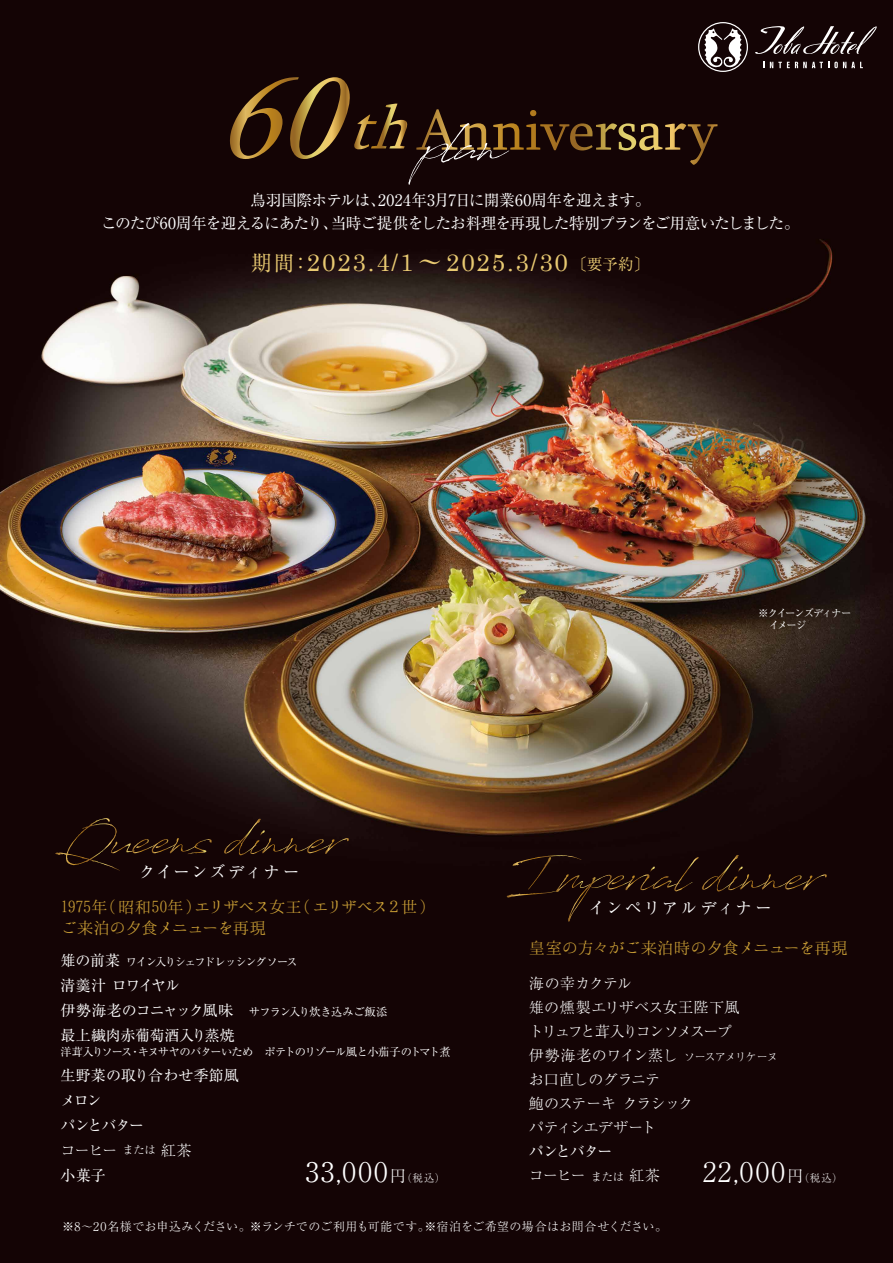
<style>
.page{position:relative;width:893px;height:1263px;background:#fff}
.page>*{position:absolute;margin:0;border:0;box-sizing:border-box;transform-origin:0 0}
.t1{font:300 27px "Ryumin Pro";letter-spacing:.085em;color:#fff}
.t2{font:24.15px "Century";letter-spacing:.075em;color:#e9ca72}
.t3{font:18px/21px "Hannari Mincho";letter-spacing:-.12em;color:#c99e35}
.t4{font:16.5px "Ryumin Pro";letter-spacing:.13em;color:#fff}
.t5{font:16.5px "Ryumin Pro";letter-spacing:.1em;color:#fff}
.t6{font:15.75px/22.5px "Ryumin Pro";letter-spacing:-.055em;color:#fff;text-align:center}
.t7{font:15px/25px "Ryumin Pro";letter-spacing:-.035em;color:#fff}
.t8{font:300 15px/24px "Ryumin Pro";letter-spacing:-.04em;color:#fff}
.t9{font:300 12px "Ryumin Pro";letter-spacing:.025em;color:#fff}
.t10{font:11.25px "Ryumin Pro";letter-spacing:-.075em;color:#fff}
.t11{font:11.25px "Ryumin Pro";letter-spacing:-.095em;color:#fff}
.t12{font:10.5px/12px "Ryumin Pro";letter-spacing:-.13em;color:#fff}
.s1{font-family:"Ryumin Pro";font-size:21px}
.s2{font-family:"Ryumin Pro";font-weight:500}
.s3{font-family:"Ryumin Pro";font-size:15.75px}
.s4{font-size:15px}
.s5{font-size:11.25px}
.s6{font-weight:300}
.s7{font-weight:300;font-size:11.25px}
.s8{font-size:16.2px}
.s9{font-size:10.5px}
</style>
<div class="page">
<img style="left:0;top:0;width:893px;height:1263px">
<svg style="left:55px;top:818px;width:157px;height:51px;background:#1d0c08"></svg>
<svg style="left:224px;top:819px;width:125px;height:36px;background:#23110b"></svg>
<svg style="left:763px;top:62px;width:100px;height:6px"></svg>
<svg style="left:755px;top:25px;width:123px;height:29px;background:#413435"></svg>
<svg style="left:513px;top:855px;width:314px;height:67px;background:#1b0907"></svg>
<svg style="left:230px;top:22px;width:518px;height:163px;background:#24130c"></svg>
<p class="t6" style="left:101px;top:188px;width:700px">鳥羽国際ホテルは、2024年3月7日に開業60周年を迎えます。<br>このたび60周年を迎えるにあたり、当時ご提供をしたお料理を再現した特別プランをご用意いたしました。</p>
<h2 class="t2" style="left:251px;top:242px;width:400px"><span class="s1">期間：</span>2023.4/1<span class="s2">～</span>2025.3/30 <span class="s3">〔要予約〕</span></h2>
<p class="t12" style="left:758px;top:606px;width:95px">※クイーンズディナー　イメージ</p>
<p class="t5" style="left:139px;top:858px;width:162px">クイーンズディナー</p>
<p class="t3" style="left:61px;top:895px;width:378px">1975年（昭和50年）エリザベス女王（エリザベス２世）ご来泊の夕食メニューを再現</p>
<p class="t4" style="left:588px;top:895px;width:185px">インペリアルディナー</p>
<p class="t3" style="left:529px;top:937px;width:322px">皇室の方々がご来泊時の夕食メニューを再現</p>
<p class="t11" style="left:61px;top:953px;width:239px"><span class="s4">雉の前菜</span> ワイン入りシェフドレッシングソース</p>
<p class="t7" style="left:61px;top:972px;width:328px">清羹汁 ロワイヤル<br>伊勢海老のコニャック風味　<span class="s5">サフラン入り炊き込みご飯添</span>最上繊肉赤葡萄酒入り蒸焼　</p>
<p class="t10" style="left:61px;top:1043px;width:392px">洋茸入りソース・キヌサヤのバターいため　ポテトのリゾール風と小茄子のトマト煮</p>
<p class="t7" style="left:61px;top:1061px;width:180px">生野菜の取り合わせ季節風メロン<br>パンとバター<br><span class="s6">コーヒー</span> <span class="s7">または</span> <span class="s6">紅茶<br></span>小菓子</p>
<p class="t8" style="left:529px;top:970px;width:251px">海の幸カクテル<br>雉の燻製エリザベス女王陛下風<br>トリュフと茸入りコンソメスープ<br>伊勢海老のワイン蒸し <span class="s5">ソースアメリケーヌ</span>お口直しのグラニテ<br>鮑のステーキ クラシック<br>パティシエデザート</p>
<p class="t7" style="left:529px;top:1138px;width:133px;line-height:24px">パンとバター<br><span class="s6">コーヒー</span> <span class="s7">または</span> <span class="s6">紅茶</span></p>
<h1 class="t1" style="left:305px;top:1151px;width:141px">33,000<span class="s8">円</span><span class="s9">（税込）</span></h1>
<h1 class="t1" style="left:703px;top:1151px;width:141px">22,000<span class="s8">円</span><span class="s9">（税込）</span></h1>
<p class="t9" style="left:62px;top:1217px;width:606px">※8～20名様でお申込みください。※ランチでのご利用も可能です。※宿泊をご希望の場合はお問合せください。</p>
</div>
